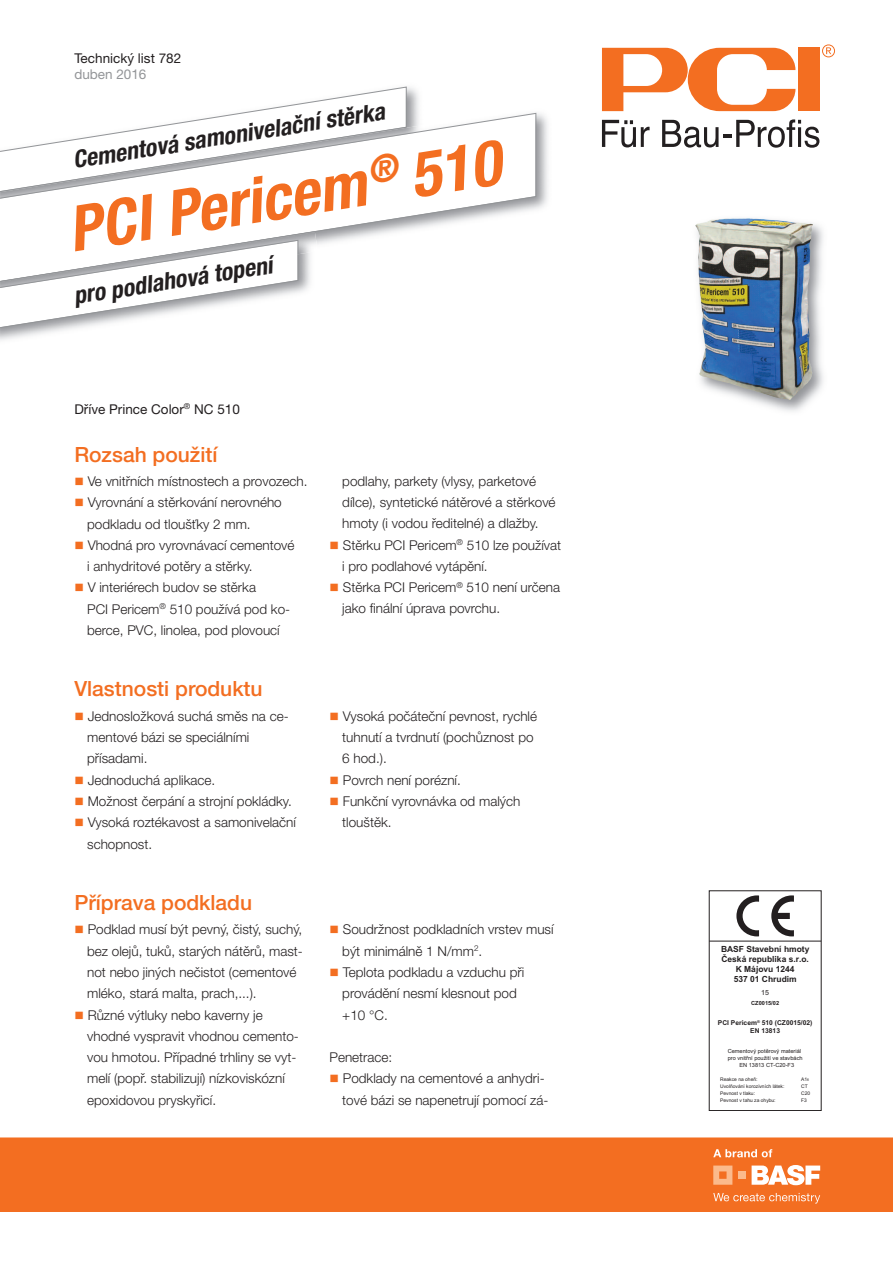
<style>
.page{position:relative;width:893px;height:1263px;background:#fff}
.page>*{position:absolute;margin:0;border:0;box-sizing:border-box;transform-origin:0 0}
.t1{font:italic 700 condensed 63px "Helvetica Neue LT Pro";color:#f36e21}
.t2{font:italic 700 condensed 24px "Helvetica Neue LT Pro";color:#231f20}
.t3{font:500 21px "Helvetica Neue LT Pro";color:#f36e21}
.t4{font:300 13.5px/21.3px "Helvetica Neue LT Pro";color:#231f20}
.t5{font:13.5px "Helvetica Neue LT Pro";color:#231f20}
.t6{font:13.5px "Helvetica Neue LT Pro";color:#939598}
.t7{font:700 8.4px/10.2px "Arial";color:#231f20;text-align:center}
.t8{font:7.05px "Arial";color:#231f20}
.t9{font:700 6.75px/8.1px "Arial";color:#231f20;text-align:center}
.t10{font:5.7px/7.1px "Arial";color:#231f20;text-align:center}
.t11{font:700 5.7px "Arial";color:#231f20}
.t12{font:4.95px "Arial";color:#231f20}
.s1{color:#f36e21}
.s2{font-size:3.45px}
</style>
<div class="page">
<div style="left:798px;top:48px;width:21px;height:63px;background:#f36e21"></div>
<svg style="left:602px;top:48px;width:193px;height:63px"></svg>
<svg style="left:602px;top:120px;width:48px;height:27px"></svg>
<svg style="left:662px;top:119px;width:157px;height:29px"></svg>
<svg style="left:822px;top:44px;width:13px;height:13px"></svg>
<svg style="left:290px;top:86px;width:117px;height:19px"></svg>
<img style="left:246px;top:105px;width:302px;height:104px">
<svg style="left:1px;top:112px;width:536px;height:132px"></svg>
<img style="left:748px;top:224px;width:75px;height:188px">
<img style="left:695px;top:218px;width:118px;height:182px">
<div style="left:0;top:1138px;width:893px;height:74px;background:#f36e21"></div>
<svg style="left:713px;top:1165px;width:19px;height:20px"></svg>
<div style="left:738px;top:1171px;width:8px;height:8px;background:#fbba8c"></div>
<svg style="left:752px;top:1165px;width:68px;height:20px"></svg>
<svg style="left:713px;top:1193px;width:107px;height:10px"></svg>
<svg style="left:713px;top:1149px;width:59px;height:8px"></svg>
<hr style="left:709px;top:941px;width:112px;height:1px;background:#231f20">
<svg style="left:736px;top:895px;width:58px;height:41px"></svg>
<img style="left:299px;top:232px;width:19px;height:63px">
<img style="left:1px;top:231px;width:314px;height:52px">
<svg style="left:1px;top:239px;width:298px;height:91px"></svg>
<p class="t5" style="left:74px;top:53px;width:108px">Technický list 782</p>
<p class="t6" style="left:74px;top:69px;width:74px">duben 2016</p>
<h2 class="t2" style="left:72px;top:151px;width:317px;rotate:-9deg">Cementová samonivelační stěrka</h2>
<h1 class="t1" style="left:65px;top:207px;width:438px;rotate:-9deg">PCI Pericem<sup>®</sup> 510</h1>
<h2 class="t2" style="left:72px;top:287px;width:202px;rotate:-9deg">pro podlahová topení</h2>
<p class="t5" style="left:74px;top:404px;width:167px">Dříve Prince Color<sup>®</sup> NC 510</p>
<h3 class="t3" style="left:74px;top:446px;width:145px">Rozsah použití</h3>
<p class="t4" style="left:74px;top:472px;width:235px"><span class="s1">■</span> Ve vnitřních místnostech a provozech.</p>
<p class="t4" style="left:87px;top:493px;width:196px;text-indent:-13px"><span class="s1">■</span> Vyrovnání a stěrkování nerovného podkladu od tloušťky 2 mm.</p>
<p class="t4" style="left:87px;top:536px;width:209px;text-indent:-13px"><span class="s1">■</span> Vhodná pro vyrovnávací cementové i anhydritové potěry a stěrky.</p>
<p class="t4" style="left:87px;top:578px;width:205px;text-indent:-13px"><span class="s1">■</span> V interiérech budov se stěrka<br>PCI Pericem<sup>®</sup> 510 používá pod ko&shy;berce, PVC, linolea, pod plovoucí</p>
<h3 class="t3" style="left:74px;top:681px;width:190px">Vlastnosti produktu</h3>
<p class="t4" style="left:87px;top:707px;width:203px;text-indent:-13px"><span class="s1">■</span> Jednosložková suchá směs na ce&shy;mentové bázi se speciálními přísadami.</p>
<p class="t4" style="left:74px;top:770px;width:142px"><span class="s1">■</span> Jednoduchá aplikace.</p>
<p class="t4" style="left:74px;top:792px;width:219px"><span class="s1">■</span> Možnost čerpání a strojní pokládky.</p>
<p class="t4" style="left:87px;top:813px;width:210px;text-indent:-13px"><span class="s1">■</span> Vysoká roztékavost a samonivelační schopnost.</p>
<h3 class="t3" style="left:74px;top:895px;width:179px">Příprava podkladu</h3>
<p class="t4" style="left:87px;top:920px;width:217px;text-indent:-13px"><span class="s1">■</span> Podklad musí být pevný, čistý, suchý, bez olejů, tuků, starých nátěrů, mast&shy;not nebo jiných nečistot (cementové mléko, stará malta, prach,...).</p>
<p class="t4" style="left:87px;top:1005px;width:213px;text-indent:-13px"><span class="s1">■</span> Různé výtluky nebo kaverny je vhodné vyspravit vhodnou cemento&shy;vou hmotou. Případné trhliny se vyt&shy;melí (popř. stabilizují) nízkoviskózní epoxidovou pryskyřicí.</p>
<p class="t4" style="left:342px;top:472px;width:215px">podlahy, parkety (vlysy, parketové dílce), syntetické nátěrové a stěrkové hmoty (i vodou ředitelné) a dlažby.</p>
<p class="t4" style="left:342px;top:535px;width:220px;text-indent:-13px"><span class="s1">■</span> Stěrku PCI Pericem<sup>®</sup> 510 lze používat i pro podlahové vytápění.</p>
<p class="t4" style="left:342px;top:578px;width:219px;text-indent:-13px"><span class="s1">■</span> Stěrka PCI Pericem<sup>®</sup> 510 není určena jako finální úprava povrchu.</p>
<p class="t4" style="left:342px;top:707px;width:196px;text-indent:-13px"><span class="s1">■</span> Vysoká počáteční pevnost, rychlé tuhnutí a tvrdnutí (pochůznost po<br>6 hod.).</p>
<p class="t4" style="left:330px;top:770px;width:133px"><span class="s1">■</span> Povrch není porézní.</p>
<p class="t4" style="left:342px;top:792px;width:180px;text-indent:-13px"><span class="s1">■</span> Funkční vyrovnávka od malých tlouštěk.</p>
<p class="t4" style="left:342px;top:920px;width:213px;text-indent:-13px"><span class="s1">■</span> Soudržnost podkladních vrstev musí být minimálně 1 N/mm<sup>2</sup>.</p>
<p class="t4" style="left:342px;top:963px;width:184px;text-indent:-13px"><span class="s1">■</span> Teplota podkladu a vzduchu při provádění nesmí klesnout pod +10 °C.</p>
<p class="t4" style="left:330px;top:1048px;width:64px">Penetrace:</p>
<p class="t4" style="left:330px;top:1069px;width:220px;text-align:right"><span class="s1">■</span> Podklady na cementové a anhydri&shy;tové bázi se napenetrují pomocí zá-</p>
<p class="t7" style="left:721px;top:944px;width:90px">BASF Stavební hmoty<br>Česká republika s.r.o.<br>K Májovu 1244<br>537 01 Chrudim</p>
<p class="t8" style="left:761px;top:988px;width:9px">15</p>
<p class="t11" style="left:751px;top:1000px;width:29px">CZ0015/02</p>
<p class="t9" style="left:718px;top:1019px;width:96px">PCI Pericem<sup>®</sup> 510 (CZ0015/02)<br>EN 13813</p>
<p class="t10" style="left:728px;top:1047px;width:76px">Cementový potěrový materiál pro vnitřní použití ve stavbách<br>EN 13813 CT-C20-F3</p>
<p class="t12" style="left:720px;top:1076px;width:39px">Reakce na oheň:</p>
<p class="t12" style="left:801px;top:1076px;width:9px">A1<span class="s2">fl</span></p>
<p class="t12" style="left:720px;top:1083px;width:66px">Uvolňování korozivních látek:</p>
<p class="t12" style="left:801px;top:1083px;width:8px">CT</p>
<p class="t12" style="left:720px;top:1090px;width:36px">Pevnost v tlaku:</p>
<p class="t12" style="left:801px;top:1090px;width:11px">C20</p>
<p class="t12" style="left:720px;top:1097px;width:57px">Pevnost v tahu za ohybu:</p>
<p class="t12" style="left:801px;top:1097px;width:7px">F3</p>
</div>
